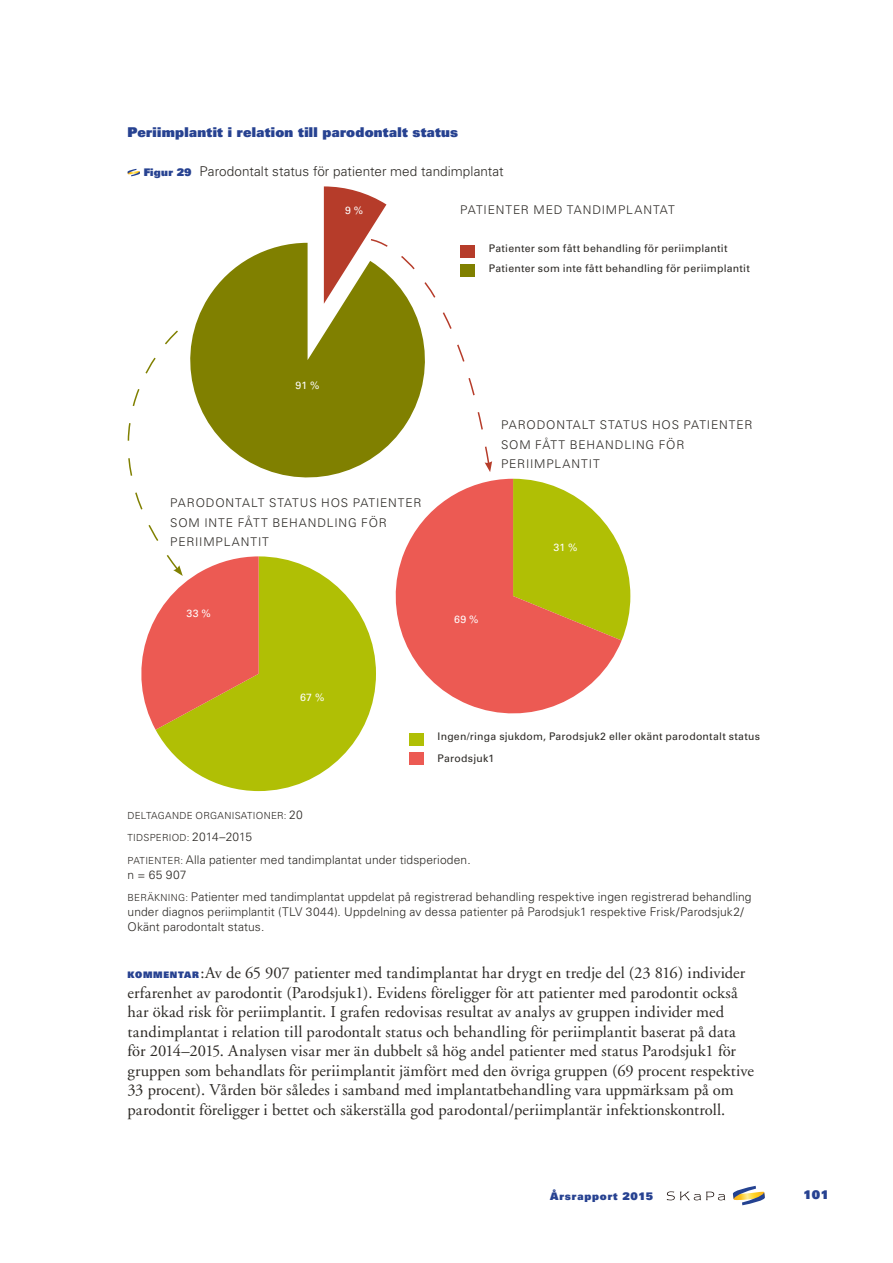
<style>
.page{position:relative;width:893px;height:1263px;background:#fff}
.page>*{position:absolute;margin:0;border:0;box-sizing:border-box;transform-origin:0 0}
.t1{font:16.5px/19.5px "Adobe Garamond";letter-spacing:.005em;color:#2c2925}
.t2{font:300 13.5px "Univers LT Std";letter-spacing:.005em;color:#2c2925}
.t3{font:13.5px "Univers LT Std X Black";letter-spacing:.025em;color:#274291}
.t4{font:300 12px/15px "Univers LT Std";letter-spacing:.015em;color:#2c2925}
.t5{font:300 12px/19.5px "Univers LT Std";letter-spacing:.07em;color:#2c2925}
.t6{font:12px "Univers LT Std X Black";color:#274291}
.t7{font:10.5px/19.5px "Univers LT Std";letter-spacing:.02em;color:#2c2925}
.t8{font:10.5px "Univers LT Std";letter-spacing:.035em;color:#fff}
.t9{font:10.5px "Univers LT Std X Black";letter-spacing:.075em;color:#274291}
.t10{font:300 9.75px "Univers LT Std";letter-spacing:.025em;color:#2c2925}
.s1{font-family:"Univers LT Std X Black";font-weight:400;font-size:10.5px;color:#274291}
.s2{font-size:12px}
.s3{font-size:9.75px}
.s4{font-family:"Univers LT Std X Black";font-size:9px;color:#274291}
</style>
<div class="page">
<svg style="left:733px;top:1186px;width:32px;height:19px"></svg>
<svg style="left:667px;top:1191px;width:58px;height:9px"></svg>
<div style="left:409px;top:733px;width:14px;height:12px;background:#b0bf05"></div>
<div style="left:409px;top:752px;width:14px;height:12px;background:#ec5a53"></div>
<svg style="left:128px;top:169px;width:12px;height:7px"></svg>
<svg style="left:194px;top:243px;width:149px;height:234px;fill:#808000"></svg>
<svg style="left:622px;top:553px;width:8px;height:87px"></svg>
<svg style="left:396px;top:479px;width:226px;height:234px;fill:#ec5a53"></svg>
<svg style="left:156px;top:556px;width:220px;height:235px;fill:#b0bf05"></svg>
<svg style="left:324px;top:186px;width:168px;height:286px"></svg>
<svg style="left:127px;top:330px;width:132px;height:400px"></svg>
<p class="t3" style="left:128px;top:124px;width:332px">Periimplantit i relation till parodontalt status</p>
<p class="t2" style="left:144px;top:163px;width:362px"><span class="s1">Figur 29</span> Parodontalt status för patienter med tandimplantat</p>
<p class="t8" style="left:345px;top:204px;width:20px">9 %</p>
<p class="t5" style="left:460px;top:200px;width:216px">PATIENTER MED TANDIMPLANTAT</p>
<p class="t7" style="left:489px;top:239px;width:262px">Patienter som fått behandling för periimplantit<br>Patienter som inte fått behandling för periimplantit</p>
<p class="t8" style="left:296px;top:379px;width:25px">91 %</p>
<p class="t5" style="left:170px;top:493px;width:253px">PARODONTALT STATUS HOS PATIENTER<br>SOM INTE FÅTT BEHANDLING FÖR<br>PERIIMPLANTIT</p>
<p class="t8" style="left:187px;top:607px;width:26px">33 %</p>
<p class="t5" style="left:501px;top:415px;width:253px">PARODONTALT STATUS HOS PATIENTER<br>SOM FÅTT BEHANDLING FÖR<br>PERIIMPLANTIT</p>
<p class="t8" style="left:454px;top:613px;width:26px">69 %</p>
<p class="t8" style="left:553px;top:541px;width:25px">31 %</p>
<p class="t8" style="left:300px;top:691px;width:26px">67 %</p>
<p class="t7" style="left:438px;top:725px;width:324px;line-height:22px">Ingen/ringa sjukdom, Parodsjuk2 eller okänt parodontalt status<br>Parodsjuk1</p>
<p class="t10" style="left:128px;top:809px;width:177px">DELTAGANDE ORGANISATIONER: <span class="s2">20</span></p>
<p class="t10" style="left:128px;top:832px;width:126px">TIDSPERIOD: <span class="s2">2014–2015</span></p>
<p class="t4" style="left:128px;top:852px;width:345px"><span class="s3">PATIENTER:</span> Alla patienter med tandimplantat under tidsperioden. n = 65 907</p>
<p class="t4" style="left:128px;top:890px;width:625px"><span class="s3">BERÄKNING:</span> Patienter med tandimplantat uppdelat på registrerad behandling respektive ingen registrerad behandling under diagnos periimplantit (TLV 3044). Uppdelning av dessa patienter på Parodsjuk1 respektive Frisk/Parodsjuk2/<br>Okänt parodontalt status.</p>
<p class="t1" style="left:128px;top:964px;width:628px"><span class="s4">KOMMENTAR</span> :Av de 65 907 patienter med tandimplantat har drygt en tredje del (23 816) individer erfarenhet av parodontit (Parodsjuk1). Evidens föreligger för att patienter med parodontit också har ökad risk för periimplantit. I grafen redovisas resultat av analys av gruppen individer med tandimplantat i relation till parodontalt status och behandling för periimplantit baserat på data för 2014–2015. Analysen visar mer än dubbelt så hög andel patienter med status Parodsjuk1 för gruppen som behandlats för periimplantit jämfört med den övriga gruppen (69 procent respektive 33 procent). Vården bör således i samband med implantatbehandling vara uppmärksam på om parodontit föreligger i bettet och säkerställa god parodontal/periimplantär infektionskontroll.</p>
<p class="t9" style="left:550px;top:1189px;width:105px">Årsrapport 2015</p>
<p class="t6" style="left:803px;top:1187px;width:27px">101</p>
</div>
